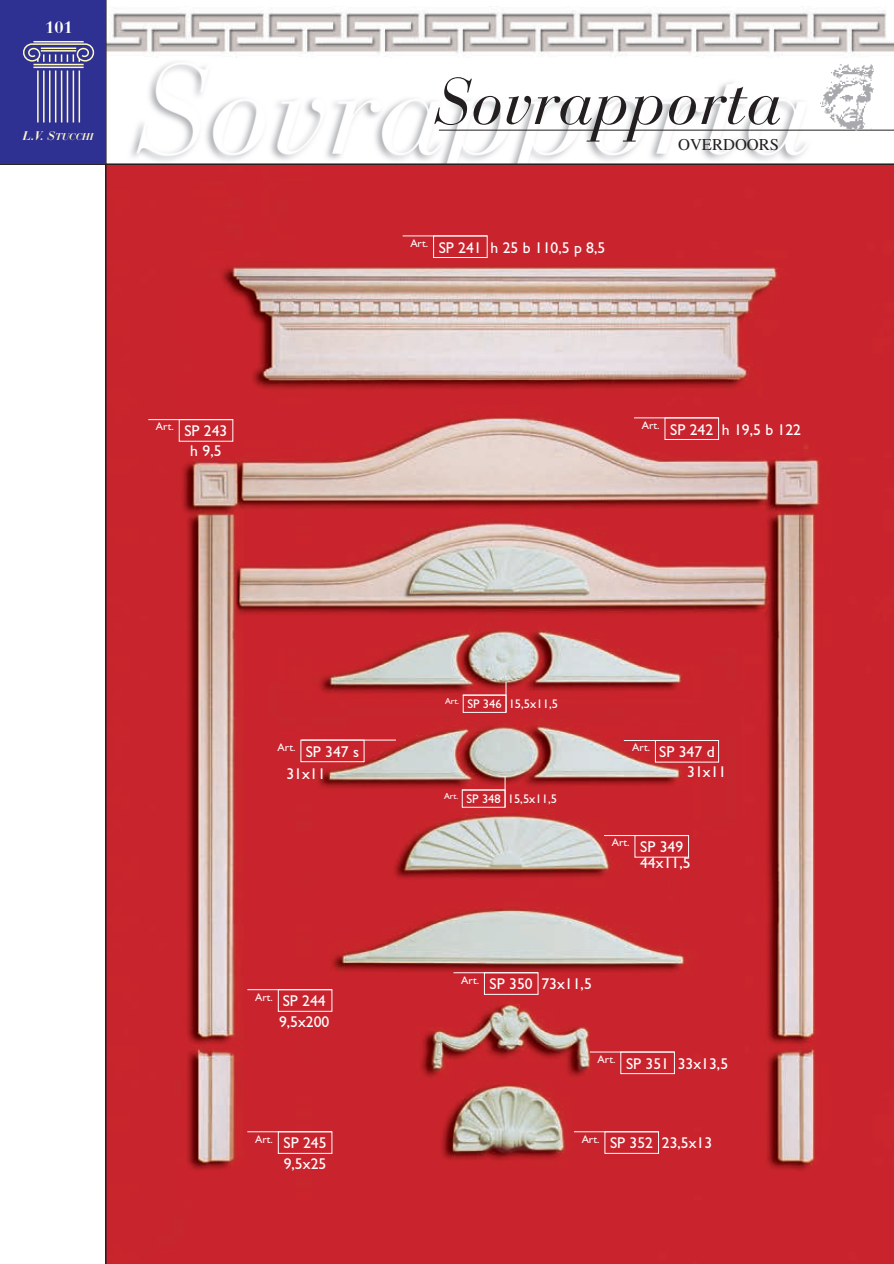
<style>
.page{position:relative;width:894px;height:1264px;background:#fff}
.page>*{position:absolute;margin:0;border:0;box-sizing:border-box;transform-origin:0 0}
.t1{font:italic 65.1px "Bauer Bodoni";color:#231f20}
.t2{font:16.5px "Times";color:#231f20}
.t3{font:700 16.5px "Bauer Bodoni";color:#fff}
.t4{font:15.6px/20.1px "Gill Sans";color:#fff}
.t5{font:12.45px "Gill Sans";color:#fff}
.t6{font:10.95px "Gill Sans";letter-spacing:.01em;color:#fff}
.t7{font:italic 700 9.75px "Bauer Bodoni";color:#fffac2}
.t8{font:8.7px "Gill Sans";color:#fff}
.s1{font-size:12.45px}
</style>
<div class="page">
<img style="left:106px;top:59px;width:714px;height:104px">
<img style="left:106px;top:6px;width:787px;height:53px">
<img style="left:106px;top:165px;width:787px;height:1099px">
<div style="left:664px;top:417px;width:54px;height:23px;border:1px solid #fff"></div>
<hr style="left:633px;top:417px;width:85px;height:1px;background:#fff">
<div style="left:300px;top:740px;width:64px;height:22px;border:1px solid #fff"></div>
<hr style="left:302px;top:740px;width:94px;height:1px;background:#fff">
<hr style="left:603px;top:835px;width:85px;height:1px;background:#fff">
<div style="left:484px;top:972px;width:54px;height:23px;border:1px solid #fff"></div>
<hr style="left:453px;top:972px;width:85px;height:1px;background:#fff">
<div style="left:620px;top:1052px;width:54px;height:22px;border:1px solid #fff"></div>
<hr style="left:589px;top:1052px;width:85px;height:1px;background:#fff">
<div style="left:604px;top:1131px;width:54px;height:23px;border:1px solid #fff"></div>
<hr style="left:573px;top:1131px;width:85px;height:1px;background:#fff">
<div style="left:278px;top:1131px;width:54px;height:23px;border:1px solid #fff"></div>
<hr style="left:247px;top:1131px;width:85px;height:1px;background:#fff">
<div style="left:278px;top:989px;width:54px;height:23px;border:1px solid #fff"></div>
<hr style="left:247px;top:989px;width:85px;height:1px;background:#fff">
<hr style="left:148px;top:419px;width:85px;height:1px;background:#fff">
<hr style="left:623px;top:740px;width:94px;height:1px;background:#fff">
<div style="left:433px;top:236px;width:54px;height:22px;border:1px solid #fff"></div>
<hr style="left:402px;top:236px;width:85px;height:1px;background:#fff">
<div style="left:463px;top:695px;width:43px;height:18px;border:1px solid #fff"></div>
<hr style="left:462px;top:695px;width:44px;height:1px;background:#fff">
<hr style="left:505px;top:682px;width:1px;height:30px;background:#fff">
<hr style="left:462px;top:790px;width:43px;height:1px;background:#fff">
<hr style="left:504px;top:776px;width:1px;height:31px;background:#fff">
<hr style="left:439px;top:130px;width:454px;height:1px;background:#231f20">
<hr style="left:0;top:163px;width:893px;height:2px;background:#231f20">
<hr style="left:105px;top:0;width:1px;height:1264px;background:#231f20">
<div style="left:0;top:0;width:106px;height:164px;background:#2e3092"></div>
<img style="left:820px;top:64px;width:54px;height:66px">
<hr style="left:49px;top:71px;width:1px;height:51px;background:#fffac2">
<hr style="left:55px;top:71px;width:1px;height:51px;background:#fffac2">
<hr style="left:61px;top:71px;width:1px;height:51px;background:#fffac2">
<hr style="left:43px;top:71px;width:2px;height:51px;background:#fffac2">
<hr style="left:37px;top:71px;width:2px;height:51px;background:#fffac2">
<hr style="left:67px;top:71px;width:1px;height:51px;background:#fffac2">
<hr style="left:73px;top:71px;width:1px;height:51px;background:#fffac2">
<hr style="left:79px;top:71px;width:1px;height:51px;background:#fffac2">
<hr style="left:33px;top:64px;width:51px;height:1px;background:#fffac2">
<hr style="left:33px;top:67px;width:51px;height:1px;background:#fffac2">
<svg style="left:23px;top:43px;width:72px;height:19px"></svg>
<hr style="left:33px;top:41px;width:51px;height:1px;background:#fffac2">
<p class="t3" style="left:45px;top:17px;width:29px">101</p>
<p class="t7" style="left:23px;top:130px;width:72px"><span class="s1">L.V. S</span>TUCCHI</p>
<p class="t6" style="left:156px;top:420px;width:19px">Art.</p>
<p class="t4" style="left:184px;top:421px;width:44px;text-align:center">SP 243 h 9,5</p>
<h1 class="t1" style="left:435px;top:62px;width:349px">Sovrapporta</h1>
<p class="t2" style="left:678px;top:136px;width:102px">OVERDOORS</p>
<p class="t6" style="left:410px;top:237px;width:19px">Art.</p>
<p class="t4" style="left:438px;top:237px;width:168px">SP 241 h 25 b 110,5 p 8,5</p>
<p class="t6" style="left:641px;top:419px;width:19px">Art.</p>
<p class="t4" style="left:670px;top:419px;width:132px">SP 242 h 19,5 b 122</p>
<p class="t8" style="left:445px;top:696px;width:16px">Art.</p>
<p class="t5" style="left:467px;top:697px;width:92px">SP 346 15,5x11,5</p>
<p class="t6" style="left:277px;top:741px;width:19px">Art.</p>
<p class="t4" style="left:305px;top:741px;width:55px">SP 347 s</p>
<p class="t6" style="left:632px;top:741px;width:19px">Art.</p>
<p class="t4" style="left:659px;top:742px;width:57px">SP 347 d</p>
<p class="t4" style="left:286px;top:763px;width:41px">31x11</p>
<p class="t4" style="left:687px;top:762px;width:41px">31x11</p>
<p class="t8" style="left:444px;top:791px;width:16px">Art.</p>
<p class="t5" style="left:466px;top:792px;width:92px">SP 348 15,5x11,5</p>
<p class="t6" style="left:611px;top:836px;width:19px">Art.</p>
<p class="t4" style="left:640px;top:839px;width:52px;line-height:15.6px">SP 349<br>44x11,5</p>
<p class="t6" style="left:255px;top:990px;width:19px">Art.</p>
<p class="t4" style="left:279px;top:991px;width:52px">SP 244<br>9,5x200</p>
<p class="t6" style="left:461px;top:973px;width:19px">Art.</p>
<p class="t4" style="left:489px;top:974px;width:104px">SP 350 73x11,5</p>
<p class="t6" style="left:597px;top:1053px;width:19px">Art.</p>
<p class="t4" style="left:625px;top:1053px;width:104px">SP 351 33x13,5</p>
<p class="t6" style="left:255px;top:1132px;width:19px">Art.</p>
<p class="t4" style="left:283px;top:1133px;width:44px">SP 245<br>9,5x25</p>
<p class="t6" style="left:581px;top:1132px;width:19px">Art.</p>
<p class="t4" style="left:610px;top:1133px;width:104px">SP 352 23,5x13</p>
</div>
